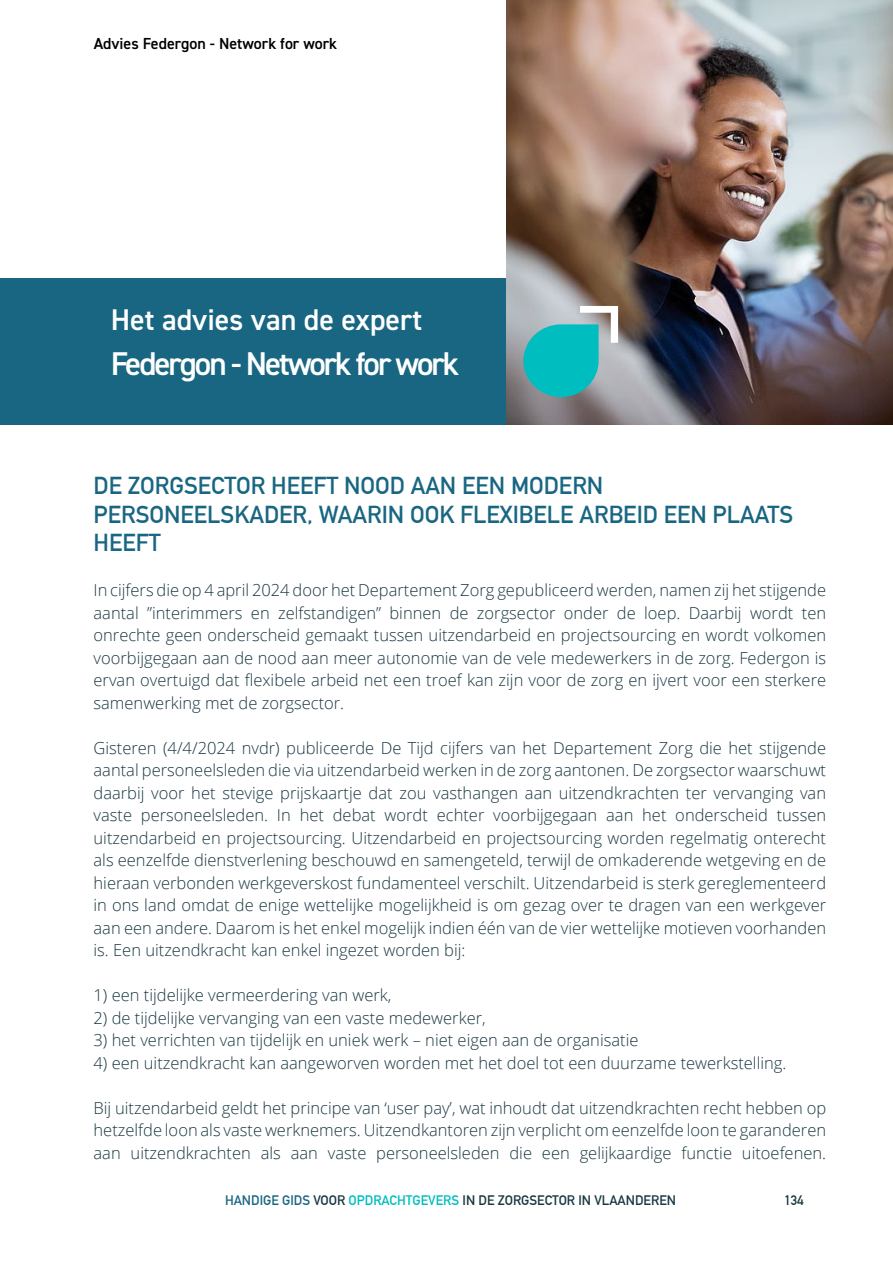
<style>
.page{position:relative;width:893px;height:1263px;background:#fff}
.page>*{position:absolute;margin:0;border:0;box-sizing:border-box;transform-origin:0 0}
.t1{font:600 33px "DIN2014";letter-spacing:-.06em;color:#fff}
.t2{font:600 30px "DIN2014";color:#fff}
.t3{font:700 24px/28.5px "DIN Alternate";color:#196682}
.t4{font:300 16.5px/22.5px "Open Sans";color:#193741;text-align:justify}
.t5{font:600 16.05px "DIN2014";color:#000}
.t6{font:700 13.5px "DIN Alternate";color:#183741}
.s1{color:#196682}
.s2{color:#00bdbf}
</style>
<div class="page">
<div style="left:0;top:278px;width:893px;height:146px;background:#196682"></div>
<img style="left:506px;top:0;width:387px;height:424px">
<svg style="left:523px;top:306px;width:95px;height:91px;background:#56bbbe"></svg>
<p class="t5" style="left:94px;top:33px;width:245px">Advies Federgon - Network for work</p>
<h2 class="t2" style="left:111px;top:300px;width:313px">Het advies van de expert</h2>
<h1 class="t1" style="left:111px;top:342px;width:350px">Federgon - Network for work</h1>
<h3 class="t3" style="left:94px;top:470px;width:701px">DE ZORGSECTOR HEEFT NOOD AAN EEN MODERN<br>PERSONEELSKADER, WAARIN OOK FLEXIBELE ARBEID EEN PLAATS<br>HEEFT</h3>
<p class="t4" style="left:94px;top:578px;width:734px">In cijfers die op 4 april 2024 door het Departement Zorg gepubliceerd werden, namen zij het stijgende aantal ”interimmers en zelfstandigen” binnen de zorgsector onder de loep. Daarbij wordt ten onrechte geen onderscheid gemaakt tussen uitzendarbeid en projectsourcing en wordt volkomen voorbijgegaan aan de nood aan meer autonomie van de vele medewerkers in de zorg. Federgon is ervan overtuigd dat flexibele arbeid net een troef kan zijn voor de zorg en ijvert voor een sterkere samenwerking met de zorgsector.</p>
<p class="t4" style="left:94px;top:736px;width:734px">Gisteren (4/4/2024 nvdr) publiceerde De Tijd cijfers van het Departement Zorg die het stijgende aantal personeelsleden die via uitzendarbeid werken in de zorg aantonen. De zorgsector waarschuwt daarbij voor het stevige prijskaartje dat zou vasthangen aan uitzendkrachten ter vervanging van vaste personeelsleden. In het debat wordt echter voorbijgegaan aan het onderscheid tussen uitzendarbeid en projectsourcing. Uitzendarbeid en projectsourcing worden regelmatig onterecht als eenzelfde dienstverlening beschouwd en samengeteld, terwijl de omkaderende wetgeving en de hieraan verbonden werkgeverskost fundamenteel verschilt. Uitzendarbeid is sterk gereglementeerd in ons land omdat de enige wettelijke mogelijkheid is om gezag over te dragen van een werkgever aan een andere. Daarom is het enkel mogelijk indien één van de vier wettelijke motieven voorhanden is. Een uitzendkracht kan enkel ingezet worden bij:</p>
<p class="t4" style="left:94px;top:983px;width:299px">1) een tijdelijke vermeerdering van werk,</p>
<p class="t4" style="left:94px;top:1006px;width:394px">2) de tijdelijke vervanging van een vaste medewerker,</p>
<p class="t4" style="left:94px;top:1028px;width:546px">3) het verrichten van tijdelijk en uniek werk – niet eigen aan de organisatie</p>
<p class="t4" style="left:94px;top:1051px;width:694px">4) een uitzendkracht kan aangeworven worden met het doel tot een duurzame tewerkstelling.</p>
<p class="t4" style="left:94px;top:1096px;width:734px">Bij uitzendarbeid geldt het principe van ‘user pay’, wat inhoudt dat uitzendkrachten recht hebben op hetzelfde loon als vaste werknemers. Uitzendkantoren zijn verplicht om eenzelfde loon te garanderen aan uitzendkrachten als aan vaste personeelsleden die een gelijkaardige functie uitoefenen.</p>
<p class="t6" style="left:225px;top:1190px;width:453px"><span class="s1">HANDIGE GIDS</span> VOOR <span class="s2">OPDRACHTGEVERS</span> IN DE ZORGSECTOR IN VLAANDEREN</p>
<p class="t6" style="left:784px;top:1190px;width:21px">134</p>
</div>
